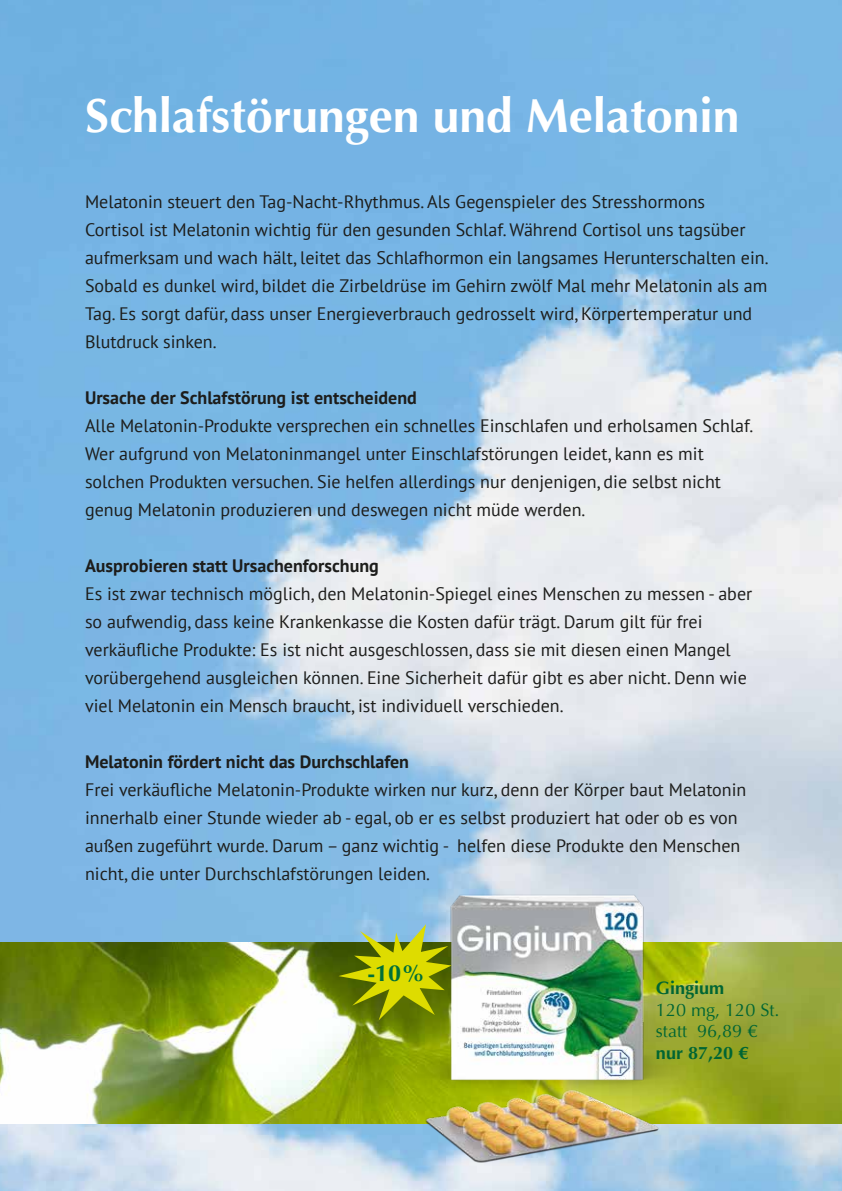
<style>
.page{position:relative;width:842px;height:1191px;background:#fff}
.page>*{position:absolute;margin:0;border:0;box-sizing:border-box;transform-origin:0 0}
.t1{font:700 48px "Optima";color:#fff}
.t2{font:700 23.4px "Optima";color:#006f38}
.t3{font:18px/28px "PT Sans";color:#1d1d1b}
.t4{font:700 18px "PT Sans";color:#1d1d1b}
.t5{font:18px/21.6px "Optima";color:#006533}
.t6{font:700 18px "Optima";color:#006533}
</style>
<div class="page">
<img style="left:0;top:0;width:842px;height:1191px">
<img style="left:0;top:942px;width:842px;height:181px">
<img style="left:389px;top:865px;width:316px;height:316px">
<svg style="left:338px;top:924px;width:114px;height:96px;background:#91a32a"></svg>
<h1 class="t1" style="left:85px;top:88px;width:656px">Schlafstörungen und Melatonin</h1>
<p class="t3" style="left:85px;top:187px;width:685px">Melatonin steuert den Tag-Nacht-Rhythmus. Als Gegenspieler des Stresshormons Cortisol ist Melatonin wichtig für den gesunden Schlaf. Während Cortisol uns tagsüber aufmerksam und wach hält, leitet das Schlafhormon ein langsames Herunterschalten ein.<br>Sobald es dunkel wird, bildet die Zirbeldrüse im Gehirn zwölf Mal mehr Melatonin als am Tag. Es sorgt dafür, dass unser Energieverbrauch gedrosselt wird, Körpertemperatur und Blutdruck sinken.</p>
<p class="t4" style="left:85px;top:385px;width:333px">Ursache der Schlafstörung ist entscheidend</p>
<p class="t3" style="left:85px;top:411px;width:670px">Alle Melatonin-Produkte versprechen ein schnelles Einschlafen und erholsamen Schlaf.<br>Wer aufgrund von Melatoninmangel unter Einschlafstörungen leidet, kann es mit solchen Produkten versuchen. Sie helfen allerdings nur denjenigen, die selbst nicht genug Melatonin produzieren und deswegen nicht müde werden.</p>
<p class="t4" style="left:85px;top:553px;width:295px">Ausprobieren statt Ursachenforschung</p>
<p class="t3" style="left:85px;top:579px;width:669px">Es ist zwar technisch möglich, den Melatonin-Spiegel eines Menschen zu messen - aber so aufwendig, dass keine Krankenkasse die Kosten dafür trägt. Darum gilt für frei verkäufliche Produkte: Es ist nicht ausgeschlossen, dass sie mit diesen einen Mangel vorübergehend ausgleichen können. Eine Sicherheit dafür gibt es aber nicht. Denn wie viel Melatonin ein Mensch braucht, ist individuell verschieden.</p>
<p class="t4" style="left:85px;top:749px;width:326px">Melatonin fördert nicht das Durchschlafen</p>
<p class="t3" style="left:85px;top:775px;width:663px">Frei verkäufliche Melatonin-Produkte wirken nur kurz, denn der Körper baut Melatonin innerhalb einer Stunde wieder ab - egal, ob er es selbst produziert hat oder ob es von außen zugeführt wurde. Darum – ganz wichtig - helfen diese Produkte den Menschen nicht, die unter Durchschlafstörungen leiden.</p>
<p class="t2" style="left:367px;top:959px;width:59px">-10%</p>
<p class="t6" style="left:656px;top:977px;width:70px">Gingium</p>
<p class="t5" style="left:656px;top:999px;width:125px">120 mg, 120 St. statt 96,89 €</p>
<p class="t6" style="left:656px;top:1042px;width:94px">nur 87,20 €</p>
</div>
